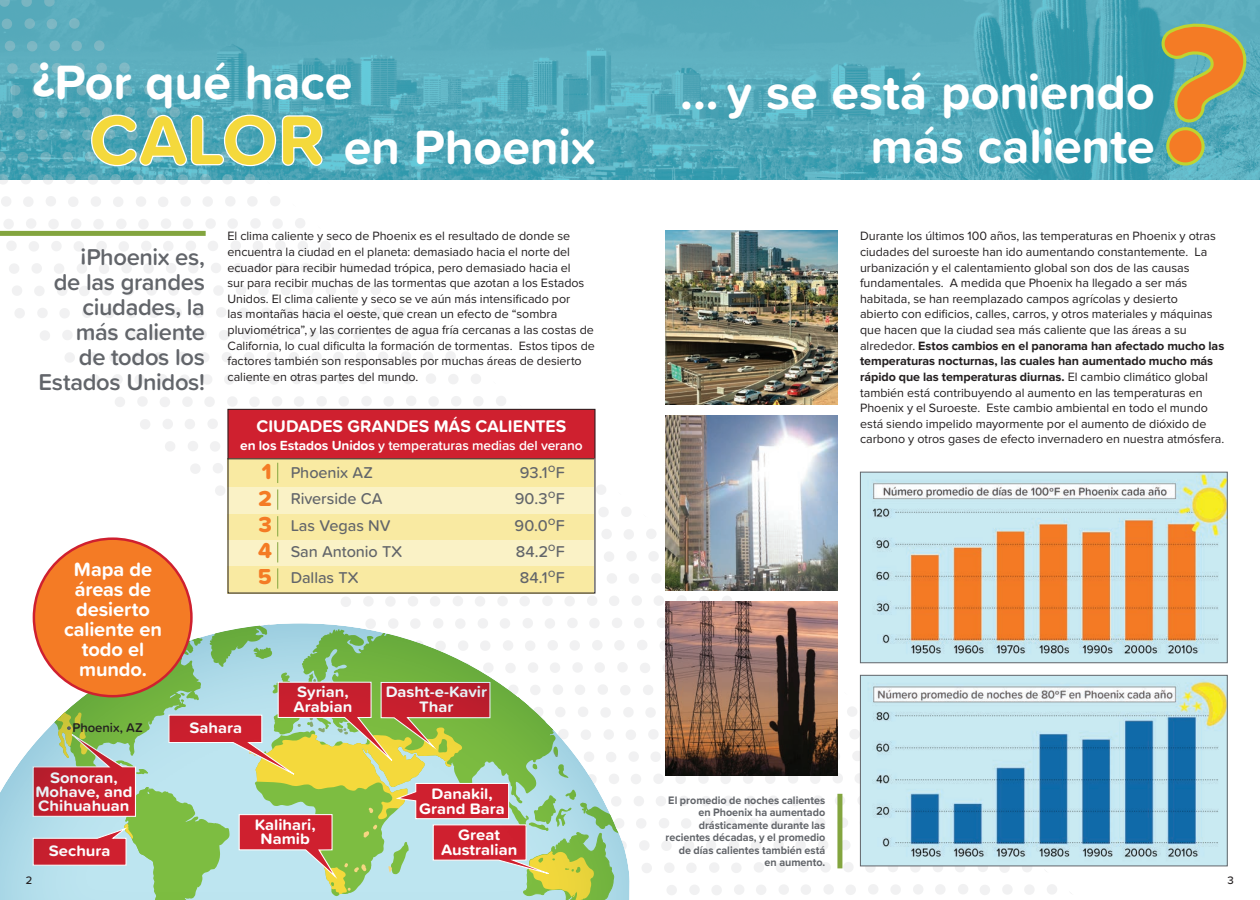
<style>
.page{position:relative;width:1260px;height:900px;background:#fff}
.page>*{position:absolute;margin:0;border:0;box-sizing:border-box;transform-origin:0 0}
.t1{font:700 50px/65px "Proxima Soft";letter-spacing:-.005em;color:#fff}
.t2{font:600 23.75px/25px "Proxima Soft";letter-spacing:-.015em;color:#62656a;text-align:right}
.t3{font:22.5px/26.2px "Proxima Soft Extrabld";color:#f47b25;text-align:justify}
.t4{font:700 20px/20px "Proxima Soft";letter-spacing:-.005em;color:#fff;text-align:center}
.t5{font:700 17.5px "Proxima Soft";color:#fff}
.t6{font:500 16.25px "Proxima Soft";letter-spacing:-.005em;color:#62656a}
.t7{font:700 15.75px/14.8px "Proxima Soft";color:#fff;text-align:center;scale:1.06 1}
.t8{font:600 13.75px "Proxima Soft";letter-spacing:-.01em;color:#fff}
.t9{font:600 13.12px "Proxima Soft";letter-spacing:-.005em;color:#231f20}
.t10{font:12.5px/15.6px "Proxima Nova";letter-spacing:-.005em;color:#231f20}
.t11{font:700 11.25px/12.5px "Proxima Nova";color:#62656a;text-align:right;scale:.96 1}
.t12{font:500 11.25px "Proxima Soft";color:#231f20}
.s1{font-size:71.25px}
.s2{font-weight:700}
</style>
<div class="page">
<img style="left:191px;top:0;width:1069px;height:180px">
<svg style="left:0;top:0;width:191px;height:15px;background:#5aabbb"></svg>
<svg style="left:0;top:15px;width:216px;height:23px;background:#5babbc"></svg>
<svg style="left:0;top:38px;width:241px;height:22px;background:#5dadbe"></svg>
<svg style="left:0;top:60px;width:267px;height:22px;background:#5daebe"></svg>
<svg style="left:0;top:82px;width:292px;height:23px;background:#54a9ba"></svg>
<svg style="left:0;top:105px;width:317px;height:22px;background:#50a6b7"></svg>
<svg style="left:0;top:127px;width:342px;height:22px;background:#4da4b5"></svg>
<svg style="left:0;top:149px;width:367px;height:22px;background:#50a9ba"></svg>
<svg style="left:0;top:171px;width:392px;height:14px"></svg>
<svg style="left:1px;top:196px;width:279px;height:11px"></svg>
<svg style="left:0;top:218px;width:305px;height:13px"></svg>
<svg style="left:21px;top:240px;width:309px;height:78px"></svg>
<svg style="left:23px;top:260px;width:23px;height:361px"></svg>
<svg style="left:46px;top:260px;width:310px;height:315px"></svg>
<svg style="left:48px;top:282px;width:23px;height:290px"></svg>
<svg style="left:71px;top:282px;width:310px;height:269px"></svg>
<svg style="left:74px;top:305px;width:22px;height:244px"></svg>
<svg style="left:96px;top:305px;width:309px;height:236px"></svg>
<svg style="left:99px;top:327px;width:22px;height:211px"></svg>
<svg style="left:121px;top:327px;width:310px;height:211px"></svg>
<svg style="left:146px;top:349px;width:310px;height:199px"></svg>
<svg style="left:171px;top:371px;width:310px;height:197px"></svg>
<svg style="left:196px;top:393px;width:400px;height:182px"></svg>
<svg style="left:199px;top:416px;width:22px;height:159px"></svg>
<svg style="left:422px;top:593px;width:438px;height:22px"></svg>
<svg style="left:631px;top:770px;width:229px;height:23px"></svg>
<svg style="left:634px;top:796px;width:13px;height:77px"></svg>
<svg style="left:647px;top:793px;width:213px;height:80px"></svg>
<svg style="left:650px;top:815px;width:433px;height:80px"></svg>
<div style="left:0;top:621px;width:630px;height:279px;background:#006e9f;opacity:.28"></div>
<div style="left:0;top:231px;width:206px;height:5px;background:#83a53f"></div>
<div style="left:34px;top:539px;width:157px;height:157px;background:#f47b25;border-radius:50%"></div>
<div style="left:227px;top:565px;width:367px;height:28px;background:#f9eaa2"></div>
<div style="left:228px;top:539px;width:366px;height:26px;background:#faf2c6"></div>
<div style="left:228px;top:513px;width:366px;height:26px;background:#f9eaa2"></div>
<div style="left:227px;top:487px;width:367px;height:26px;background:#faf2c6"></div>
<div style="left:227px;top:459px;width:367px;height:28px;background:#f9eaa2"></div>
<div style="left:228px;top:409px;width:367px;height:50px;background:#cf202f"></div>
<svg style="left:277px;top:489px;width:1px;height:21px"></svg>
<svg style="left:277px;top:516px;width:1px;height:20px"></svg>
<svg style="left:277px;top:542px;width:1px;height:20px"></svg>
<svg style="left:277px;top:568px;width:1px;height:21px"></svg>
<svg style="left:277px;top:463px;width:1px;height:20px"></svg>
<div style="left:228px;top:409px;width:367px;height:184px;border:1px solid #231f20"></div>
<hr style="left:227px;top:459px;width:367px;height:1px;background:#231f20">
<img style="left:862px;top:474px;width:364px;height:187px">
<div style="left:860px;top:472px;width:368px;height:191px;border:1px solid #62656a"></div>
<img style="left:862px;top:677px;width:364px;height:187px">
<div style="left:860px;top:675px;width:368px;height:191px;border:1px solid #62656a"></div>
<div style="left:837px;top:794px;width:5px;height:74px;background:#83a53f"></div>
<img style="left:665px;top:416px;width:172px;height:174px">
<img style="left:665px;top:602px;width:173px;height:174px">
<img style="left:665px;top:230px;width:173px;height:175px">
<svg style="left:1144px;top:21px;width:104px;height:149px;background:#4fa8b9"></svg>
<h1 class="t1" style="left:90px;top:48px;width:507px;text-indent:-57px">¿Por qué hace<br><span class="s1">CALOR</span> en Phoenix</h1>
<h2 class="t2" style="left:39px;top:243px;width:168px">¡Phoenix es,<br>de las grandes ciudades, la más caliente<br>de todos los<br>Estados Unidos!</h2>
<h3 class="t4" style="left:64px;top:558px;width:99px">Mapa de áreas de desierto caliente en todo el mundo.</h3>
<p class="t10" style="left:228px;top:228px;width:369px">El clima caliente y seco de Phoenix es el resultado de donde se encuentra la ciudad en el planeta: demasiado hacia el norte del ecuador para recibir humedad trópica, pero demasiado hacia el<br>sur para recibir muchas de las tormentas que azotan a los Estados Unidos. El clima caliente y seco se ve aún más intensificado por<br>las montañas hacia el oeste, que crean un efecto de “sombra pluviométrica”, y las corrientes de agua fría cercanas a las costas de California, lo cual dificulta la formación de tormentas. Estos tipos de factores también son responsables por muchas áreas de desierto caliente en otras partes del mundo.</p>
<h3 class="t5" style="left:257px;top:413px;width:311px">CIUDADES GRANDES MÁS CALIENTES</h3>
<p class="t8" style="left:240px;top:435px;width:344px"><span class="s2">en los Estados Unidos</span> y temperaturas medias del verano</p>
<h3 class="t3" style="left:258px;top:458px;width:15px">1<br>2<br>3<br>4<br>5</h3>
<h3 class="t6" style="left:291px;top:461px;width:84px">Phoenix AZ</h3>
<h3 class="t6" style="left:520px;top:461px;width:46px">93.1<sup>O</sup>F</h3>
<h3 class="t6" style="left:291px;top:487px;width:93px">Riverside CA</h3>
<h3 class="t6" style="left:515px;top:487px;width:52px">90.3<sup>O</sup>F</h3>
<h3 class="t6" style="left:291px;top:513px;width:101px">Las Vegas NV</h3>
<h3 class="t6" style="left:515px;top:513px;width:52px">90.0<sup>O</sup>F</h3>
<h3 class="t6" style="left:291px;top:539px;width:113px">San Antonio TX</h3>
<h3 class="t6" style="left:516px;top:539px;width:51px">84.2<sup>O</sup>F</h3>
<h3 class="t6" style="left:291px;top:566px;width:69px">Dallas TX</h3>
<h3 class="t6" style="left:520px;top:566px;width:46px">84.1<sup>O</sup>F</h3>
<p class="t7" style="left:294px;top:684px;width:57px;text-align:left">Syrian,<br>Arabian</p>
<p class="t7" style="left:386px;top:684px;width:97px">Dasht-e-Kavir<br>Thar</p>
<p class="t9" style="left:72px;top:717px;width:72px">Phoenix, AZ</p>
<p class="t7" style="left:35px;top:770px;width:93px;line-height:14.1px">Sonoran,<br>Mohave, and<br>Chihuahuan</p>
<p class="t7" style="left:49px;top:843px;width:60px">Sechura</p>
<p class="t7" style="left:189px;top:720px;width:51px">Sahara</p>
<p class="t7" style="left:255px;top:817px;width:59px;line-height:14.1px">Kalihari,<br>Namib</p>
<p class="t7" style="left:419px;top:786px;width:82px">Danakil,<br>Grand Bara</p>
<p class="t7" style="left:441px;top:827px;width:74px">Great<br>Australian</p>
<h1 class="t1" style="left:680px;top:64px;width:476px;line-height:53.8px;text-align:right">... y se está poniendo más caliente</h1>
<p class="t10" style="left:860px;top:228px;width:366px">Durante los últimos 100 años, las temperaturas en Phoenix y otras ciudades del suroeste han ido aumentando constantemente. La urbanización y el calentamiento global son dos de las causas fundamentales. A medida que Phoenix ha llegado a ser más habitada, se han reemplazado campos agrícolas y desierto<br>abierto con edificios, calles, carros, y otros materiales y máquinas que hacen que la ciudad sea más caliente que las áreas a su alrededor. <span class="s2">Estos cambios en el panorama han afectado mucho las temperaturas nocturnas, las cuales han aumentado mucho más rápido que las temperaturas diurnas.</span> El cambio climático global también está contribuyendo al aumento en las temperaturas en Phoenix y el Suroeste. Este cambio ambiental en todo el mundo está siendo impelido mayormente por el aumento de dióxido de carbono y otros gases de efecto invernadero en nuestra atmósfera.</p>
<p class="t11" style="left:666px;top:794px;width:168px">El promedio de noches calientes en Phoenix ha aumentado drásticamente durante las recientes décadas, y el promedio de días calientes también está en aumento.</p>
<p class="t12" style="left:26px;top:872px;width:8px">2</p>
<p class="t12" style="left:1228px;top:872px;width:8px">3</p>
</div>
